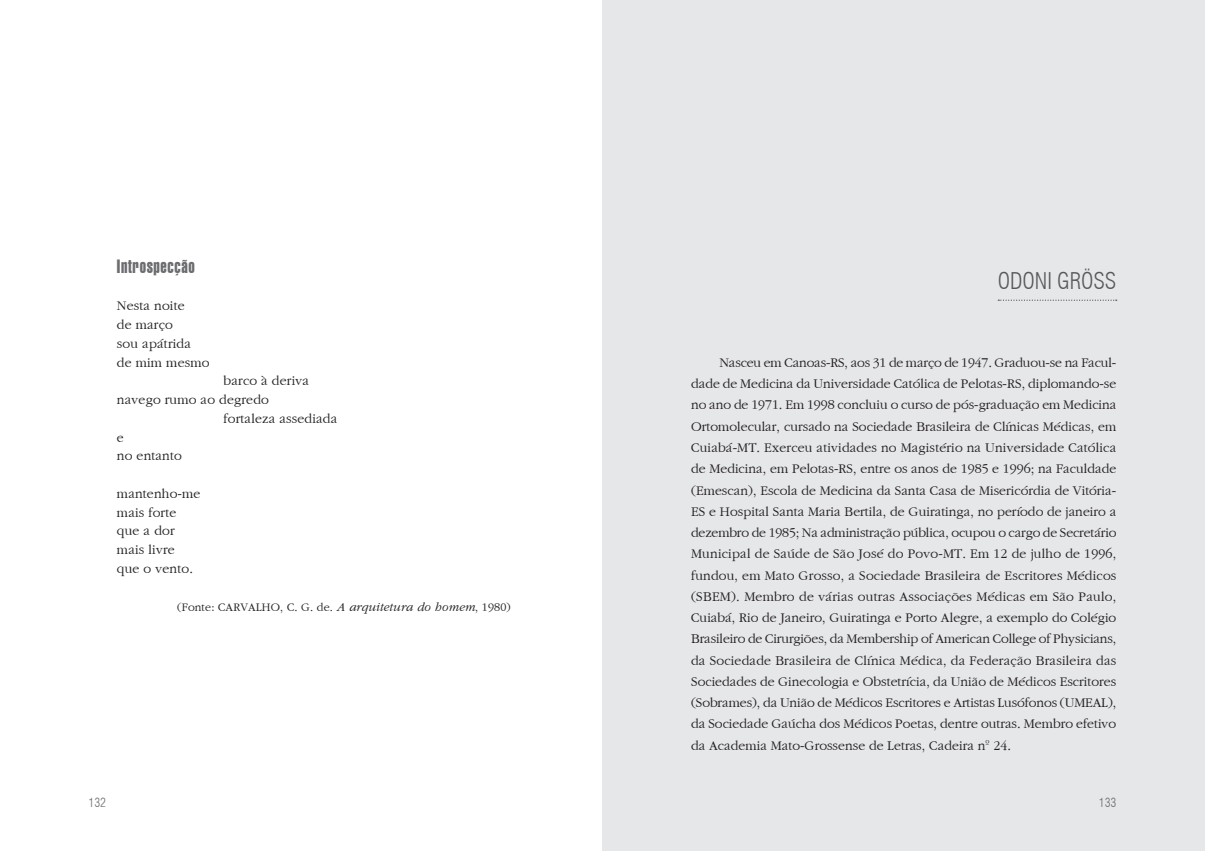
<style>
.page{position:relative;width:1205px;height:851px;background:#fff}
.page>*{position:absolute;margin:0;border:0;box-sizing:border-box;transform-origin:0 0}
.t1{font:300 condensed 22.5px "Swiss 721 BT";color:#57585a}
.t2{font:18.75px "Swiss 911 BT Extra Compressed";letter-spacing:.035em;color:#6c6d70}
.t3{font:14.38px/21.2px "Garnet";letter-spacing:.015em;color:#231f20}
.t4{font:12.5px "Garnet";letter-spacing:.015em;color:#231f20}
.t5{font:300 condensed 12.5px "Swiss 721 BT";color:#6c6d70}
.s1{font-style:italic}
</style>
<div class="page">
<div style="left:602px;top:0;width:603px;height:850px;background:#e6e7e9"></div>
<svg style="left:998px;top:299px;width:119px;height:2px"></svg>
<h2 class="t2" style="left:117px;top:255px;width:79px">Introspecção</h2>
<p class="t3" style="left:117px;top:296px;width:94px;line-height:18.8px">Nesta noite<br>de março<br>sou apátrida<br>de mim mesmo</p>
<p class="t3" style="left:224px;top:370px;width:87px">barco à deriva</p>
<p class="t3" style="left:117px;top:389px;width:153px">navego rumo ao degredo</p>
<p class="t3" style="left:224px;top:408px;width:115px">fortaleza assediada</p>
<p class="t3" style="left:117px;top:426px;width:8px">e</p>
<p class="t3" style="left:117px;top:445px;width:66px">no entanto</p>
<p class="t3" style="left:117px;top:484px;width:85px;line-height:18.8px">mantenho-me mais forte que a dor mais livre que o vento.</p>
<p class="t4" style="left:177px;top:600px;width:335px">(Fonte: CARVALHO, C. G. de. <span class="s1">A arquitetura do homem</span>, 1980)</p>
<h1 class="t1" style="left:997px;top:267px;width:120px">ODONI GRÖSS</h1>
<p class="t3" style="left:691px;top:352px;width:427px;text-align:justify;text-indent:28px">Nasceu em Canoas-RS, aos 31 de março de 1947. Graduou-se na Facul&shy;dade de Medicina da Universidade Católica de Pelotas-RS, diplomando-se no ano de 1971. Em 1998 concluiu o curso de pós-graduação em Medicina Ortomolecular, cursado na Sociedade Brasileira de Clínicas Médicas, em Cuiabá-MT. Exerceu atividades no Magistério na Universidade Católica de Medicina, em Pelotas-RS, entre os anos de 1985 e 1996; na Faculdade (Emescan), Escola de Medicina da Santa Casa de Misericórdia de Vitória-ES e Hospital Santa Maria Bertila, de Guiratinga, no período de janeiro a dezembro de 1985; Na administração pública, ocupou o cargo de Secretário Municipal de Saúde de São José do Povo-MT. Em 12 de julho de 1996, fundou, em Mato Grosso, a Sociedade Brasileira de Escritores Médicos (SBEM). Membro de várias outras Associações Médicas em São Paulo, Cuiabá, Rio de Janeiro, Guiratinga e Porto Alegre, a exemplo do Colégio Brasileiro de Cirurgiões, da Membership of American College of Physicians, da Sociedade Brasileira de Clínica Médica, da Federação Brasileira das Sociedades de Ginecologia e Obstetrícia, da União de Médicos Escritores (Sobrames), da União de Médicos Escritores e Artistas Lusófonos (UMEAL), da Sociedade Gaúcha dos Médicos Poetas, dentre outras. Membro efetivo da Academia Mato-Grossense de Letras, Cadeira nº 24.</p>
<p class="t5" style="left:89px;top:795px;width:19px">132</p>
<p class="t5" style="left:1099px;top:795px;width:19px">133</p>
</div>
